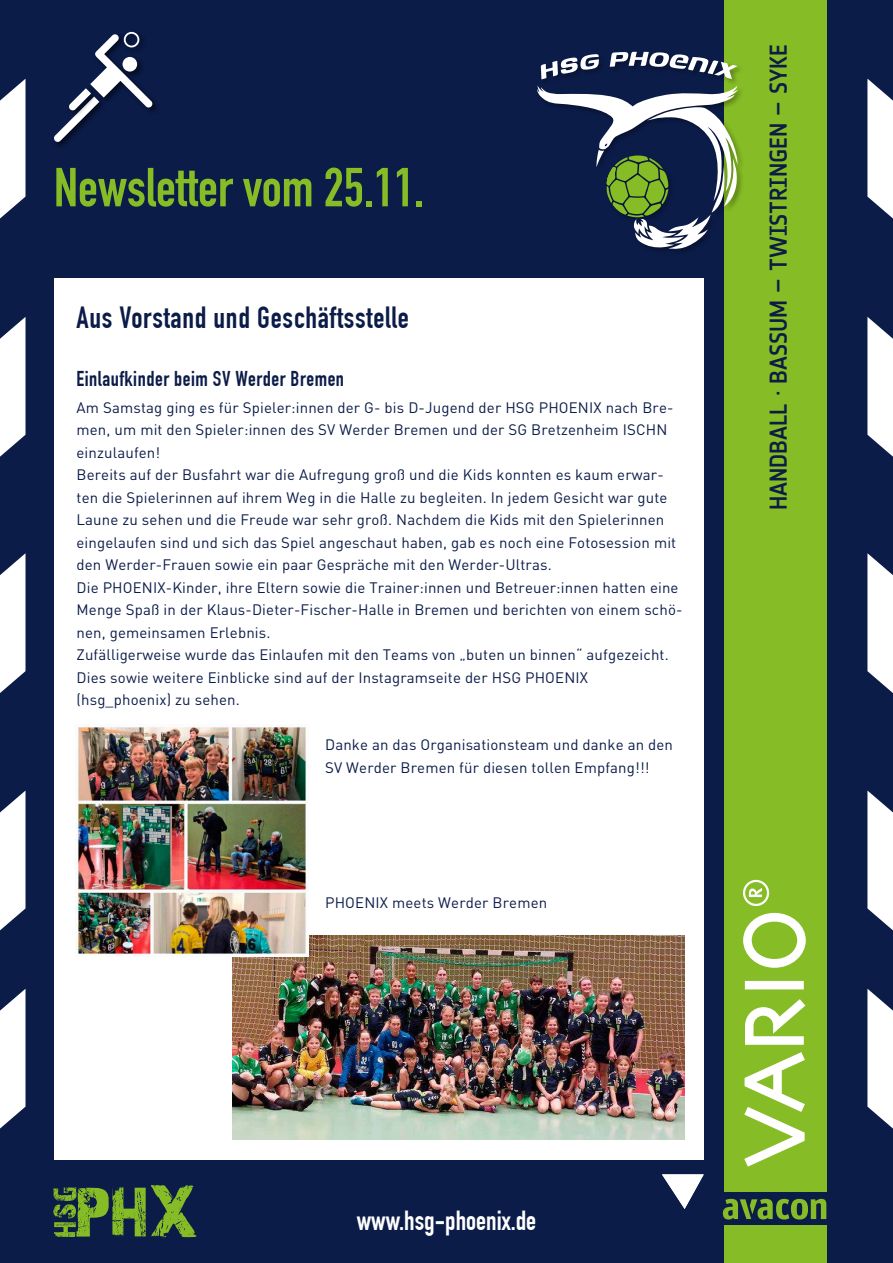
<style>
.page{position:relative;width:893px;height:1263px;background:#0c1c49}
.page>*{position:absolute;margin:0;border:0;box-sizing:border-box;transform-origin:0 0}
.t1{font:700 54px "DIN Condensed";color:#86bc25}
.t2{font:700 30px "DIN Condensed";letter-spacing:.025em;color:#0c1c49}
.t3{font:700 27px "DIN Condensed";color:#fff}
.t4{font:500 24px "Notes Soft";color:#0c1c45}
.t5{font:700 21px "DIN Condensed";letter-spacing:.025em;color:#0c1c49}
.t6{font:15px/22.5px "DIN";letter-spacing:.01em;color:#0c1c49}
</style>
<div class="page">
<svg style="left:53px;top:1185px;width:143px;height:52px"></svg>
<div style="left:724px;top:0;width:102px;height:1046px;background:#86bc25"></div>
<div style="left:724px;top:1037px;width:102px;height:154px;background:#86bc25"></div>
<div style="left:724px;top:1225px;width:102px;height:38px;background:#86bc25"></div>
<div style="left:54px;top:279px;width:650px;height:881px;background:#fff"></div>
<svg style="left:723px;top:1199px;width:103px;height:20px"></svg>
<svg style="left:745px;top:981px;width:59px;height:8px"></svg>
<svg style="left:744px;top:1052px;width:61px;height:114px"></svg>
<svg style="left:743px;top:913px;width:63px;height:55px"></svg>
<svg style="left:745px;top:999px;width:60px;height:46px"></svg>
<svg style="left:743px;top:880px;width:26px;height:26px"></svg>
<div style="left:53px;top:95px;width:53px;height:54px;background:#000;opacity:.3"></div>
<div style="left:89px;top:33px;width:71px;height:82px;background:#000;opacity:.3"></div>
<svg style="left:54px;top:32px;width:98px;height:110px"></svg>
<div style="left:535px;top:50px;width:210px;height:206px;background:#000;opacity:.3"></div>
<svg style="left:537px;top:85px;width:202px;height:168px"></svg>
<svg style="left:541px;top:54px;width:58px;height:25px"></svg>
<svg style="left:610px;top:51px;width:127px;height:28px"></svg>
<svg style="left:0;top:317px;width:26px;height:140px"></svg>
<svg style="left:867px;top:317px;width:26px;height:140px;background:#d4d7df"></svg>
<svg style="left:0;top:79px;width:26px;height:140px"></svg>
<svg style="left:867px;top:79px;width:26px;height:140px;background:#d4d7df"></svg>
<svg style="left:0;top:553px;width:26px;height:140px;background:#d4d7df"></svg>
<svg style="left:867px;top:553px;width:26px;height:140px;background:#d4d7df"></svg>
<svg style="left:0;top:989px;width:26px;height:140px;background:#d4d7df"></svg>
<svg style="left:867px;top:989px;width:26px;height:140px;background:#d4d7df"></svg>
<svg style="left:0;top:790px;width:26px;height:141px"></svg>
<svg style="left:867px;top:790px;width:26px;height:141px"></svg>
<svg style="left:662px;top:1174px;width:42px;height:35px"></svg>
<img style="left:233px;top:935px;width:452px;height:205px">
<img style="left:75px;top:724px;width:233px;height:233px">
<h1 class="t1" style="left:54px;top:156px;width:372px">Newsletter vom 25.11.</h1>
<h2 class="t2" style="left:77px;top:299px;width:334px">Aus Vorstand und Geschäftsstelle</h2>
<h3 class="t5" style="left:77px;top:366px;width:269px">Einlaufkinder beim SV Werder Bremen</h3>
<p class="t6" style="left:77px;top:396px;width:607px">Am Samstag ging es für Spieler:innen der G- bis D-Jugend der HSG PHOENIX nach Bre&shy;men, um mit den Spieler:innen des SV Werder Bremen und der SG Bretzenheim ISCHN einzulaufen!<br>Bereits auf der Busfahrt war die Aufregung groß und die Kids konnten es kaum erwar&shy;ten die Spielerinnen auf ihrem Weg in die Halle zu begleiten. In jedem Gesicht war gute Laune zu sehen und die Freude war sehr groß. Nachdem die Kids mit den Spielerinnen eingelaufen sind und sich das Spiel angeschaut haben, gab es noch eine Fotosession mit den Werder-Frauen sowie ein paar Gespräche mit den Werder-Ultras.<br>Die PHOENIX-Kinder, ihre Eltern sowie die Trainer:innen und Betreuer:innen hatten eine Menge Spaß in der Klaus-Dieter-Fischer-Halle in Bremen und berichten von einem schö&shy;nen, gemeinsamen Erlebnis.<br>Zufälligerweise wurde das Einlaufen mit den Teams von „buten un binnen“ aufgezeicht.<br>Dies sowie weitere Einblicke sind auf der Instagramseite der HSG PHOENIX (hsg_phoenix) zu sehen.</p>
<p class="t6" style="left:325px;top:733px;width:349px">Danke an das Organisationsteam und danke an den<br>SV Werder Bremen für diesen tollen Empfang!!!</p>
<p class="t6" style="left:325px;top:891px;width:224px">PHOENIX meets Werder Bremen</p>
<h3 class="t4" style="left:765px;top:510px;width:467px;rotate:-90deg">Handball · Bassum – Twistringen – Syke</h3>
<h3 class="t3" style="left:357px;top:1205px;width:181px">www.hsg-phoenix.de</h3>
</div>
